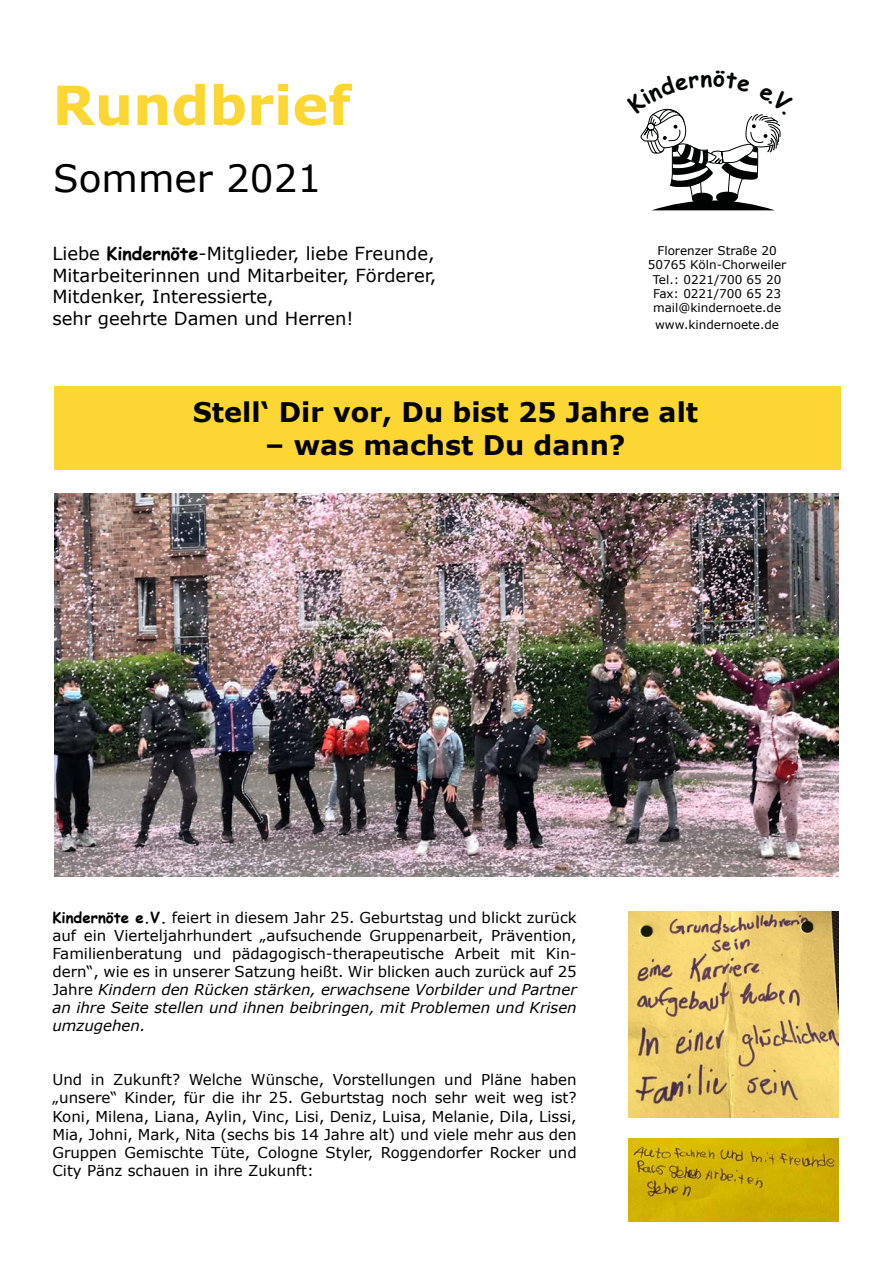
<style>
.page{position:relative;width:893px;height:1276px;background:#fff}
.page>*{position:absolute;margin:0;border:0;box-sizing:border-box;transform-origin:0 0}
.t1{font:700 54px "Verdana";color:#fcd633}
.t2{font:37.5px "Verdana";color:#000}
.t3{font:700 27px "Verdana";color:#000}
.t4{font:18px/21.6px "Verdana";color:#000}
.t5{font:15px/18px "Verdana";color:#000;text-align:justify}
.t6{font:12px/14.4px "Verdana";color:#000;text-align:center}
.s1{font-family:"Comic Sans MS";font-weight:700}
.s2{font-style:italic}
</style>
<div class="page">
<div style="left:54px;top:386px;width:786px;height:84px;background:#fcd633"></div>
<img style="left:628px;top:1138px;width:211px;height:84px">
<img style="left:628px;top:911px;width:210px;height:206px">
<img style="left:54px;top:493px;width:784px;height:383px">
<svg style="left:640px;top:108px;width:141px;height:102px"></svg>
<h1 class="t1" style="left:52px;top:70px;width:300px">Rundbrief</h1>
<h2 class="t2" style="left:53px;top:154px;width:270px">Sommer 2021</h2>
<p class="t4" style="left:52px;top:243px;width:385px">Liebe <span class="s1">Kindernöte</span>-Mitglieder, liebe Freunde, Mitarbeiterinnen und Mitarbeiter, Förderer, Mitdenker, Interessierte,<br>sehr geehrte Damen und Herren!</p>
<p class="t6" style="left:648px;top:243px;width:140px">Florenzer Straße 20<br>50765 Köln-Chorweiler<br>Tel.: 0221/700 65 20<br>Fax: 0221/700 65 23 mail@kindernoete.de</p>
<p class="t6" style="left:655px;top:317px;width:126px">www.kindernoete.de</p>
<h3 class="t3" style="left:193px;top:395px;width:507px">Stell‘ Dir vor, Du bist 25 Jahre alt</h3>
<h3 class="t3" style="left:265px;top:427px;width:362px">– was machst Du dann?</h3>
<p class="t5" style="left:52px;top:909px;width:526px"><span class="s1">Kindernöte e.V.</span> feiert in diesem Jahr 25. Geburtstag und blickt zurück auf ein Vierteljahrhundert „aufsuchende Gruppenarbeit, Prävention, Familienberatung und pädagogisch-therapeutische Arbeit mit Kin&shy;dern“, wie es in unserer Satzung heißt. Wir blicken auch zurück auf 25<br>Jahre <span class="s2">Kindern den Rücken stärken, erwachsene Vorbilder und Partner an ihre Seite stellen und ihnen beibringen, mit Problemen und Krisen umzugehen.</span></p>
<p class="t5" style="left:52px;top:1071px;width:526px">Und in Zukunft? Welche Wünsche, Vorstellungen und Pläne haben „unsere“ Kinder, für die ihr 25. Geburtstag noch sehr weit weg ist?<br>Koni, Milena, Liana, Aylin, Vinc, Lisi, Deniz, Luisa, Melanie, Dila, Lissi, Mia, Johni, Mark, Nita (sechs bis 14 Jahre alt) und viele mehr aus den Gruppen Gemischte Tüte, Cologne Styler, Roggendorfer Rocker und City Pänz schauen in ihre Zukunft:</p>
</div>
